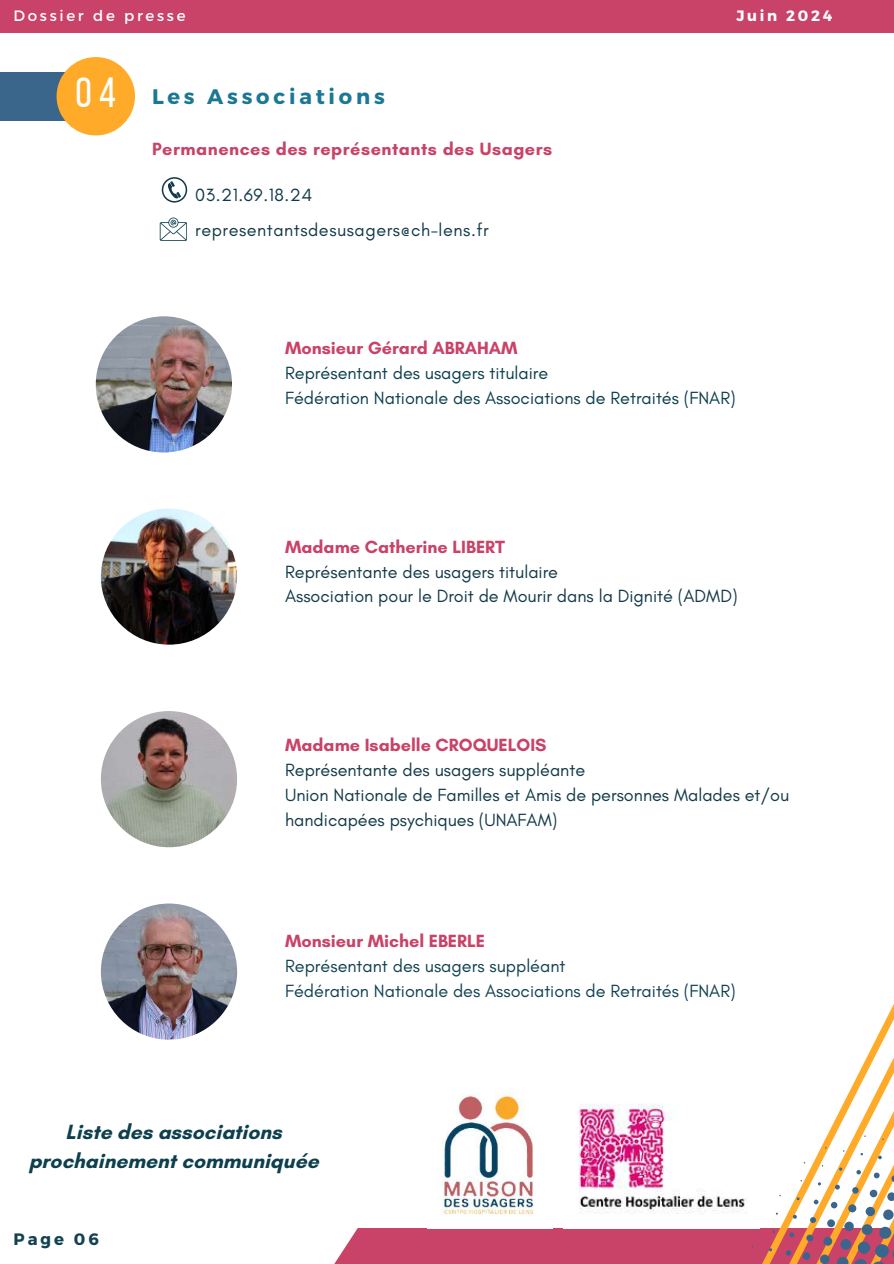
<style>
.page{position:relative;width:894px;height:1264px;background:#fff}
.page>*{position:absolute;margin:0;border:0;box-sizing:border-box;transform-origin:0 0}
.t1{font:42px "Bebas Neue";color:#fffefe}
.t2{font:700 21px/29.2px "Glacial Indifference";color:#0d3f4d;text-align:center}
.t3{font:700 21px "Montserrat";letter-spacing:.18em;color:#1b7895}
.t4{font:18px/24.8px "Glacial Indifference";color:#123a48}
.t5{font:700 18px "Glacial Indifference";color:#c94268}
.t6{font:18px/24.8px "Glacial Indifference";color:#0d3f4d}
.t7{font:18px/24.8px "Glacial Indifference";color:#124251}
.t8{font:18px/35.2px "Glacial Indifference";letter-spacing:.03em;color:#123a48}
.t9{font:700 18px "Glacial Indifference";letter-spacing:.03em;color:#c94268}
.t10{font:700 16.5px "Montserrat";letter-spacing:.18em;color:#124251}
.t11{font:15px "Montserrat";letter-spacing:.18em;color:#fff}
.t12{font:700 15px "Montserrat";letter-spacing:.18em;color:#fff}
</style>
<div class="page">
<div style="left:0;top:0;width:893px;height:33px;background:#c94268"></div>
<div style="left:509px;top:1228px;width:384px;height:35px;background:#c94268"></div>
<svg style="left:335px;top:1228px;width:177px;height:35px;background:#cd5073"></svg>
<svg style="left:768px;top:1006px;width:125px;height:257px"></svg>
<svg style="left:160px;top:217px;width:27px;height:24px"></svg>
<svg style="left:162px;top:177px;width:25px;height:25px"></svg>
<div style="left:0;top:72px;width:99px;height:48px;background:#3a668c"></div>
<div style="left:57px;top:57px;width:78px;height:78px;background:#ffaa28;border-radius:50%"></div>
<img style="left:437px;top:1092px;width:97px;height:123px">
<img style="left:578px;top:1104px;width:169px;height:110px">
<img style="left:96px;top:316px;width:136px;height:136px;border-radius:50%">
<img style="left:101px;top:508px;width:136px;height:136px;border-radius:50%">
<img style="left:101px;top:711px;width:136px;height:136px;border-radius:50%">
<img style="left:101px;top:903px;width:136px;height:136px;border-radius:50%">
<p class="t11" style="left:13px;top:6px;width:173px">Dossier de presse</p>
<p class="t12" style="left:736px;top:6px;width:97px">Juin 2024</p>
<h1 class="t1" style="left:75px;top:75px;width:42px">04</h1>
<p class="t3" style="left:152px;top:83px;width:234px">Les Associations</p>
<p class="t9" style="left:152px;top:138px;width:401px">Permanences des représentants des Usagers</p>
<p class="t8" style="left:195px;top:177px;width:295px">03.21.69.18.24 representantsdesusagers@ch-lens.fr</p>
<p class="t5" style="left:285px;top:337px;width:234px">Monsieur Gérard ABRAHAM</p>
<p class="t6" style="left:285px;top:360px;width:452px">Représentant des usagers titulaire<br>Fédération Nationale des Associations de Retraités (FNAR)</p>
<p class="t5" style="left:285px;top:535px;width:221px">Madame Catherine LIBERT</p>
<p class="t4" style="left:285px;top:559px;width:454px">Représentante des usagers titulaire<br>Association pour le Droit de Mourir dans la Dignité (ADMD)</p>
<p class="t5" style="left:285px;top:734px;width:263px">Madame Isabelle CROQUELOIS</p>
<p class="t4" style="left:285px;top:757px;width:505px">Représentante des usagers suppléante<br>Union Nationale de Familles et Amis de personnes Malades et/ou handicapées psychiques (UNAFAM)</p>
<p class="t5" style="left:285px;top:930px;width:201px">Monsieur Michel EBERLE</p>
<p class="t7" style="left:285px;top:953px;width:452px">Représentant des usagers suppléant<br>Fédération Nationale des Associations de Retraités (FNAR)</p>
<p class="t2" style="left:29px;top:1116px;width:291px">Liste des associations prochainement communiquée</p>
<p class="t10" style="left:13px;top:1227px;width:87px">Page 06</p>
</div>
